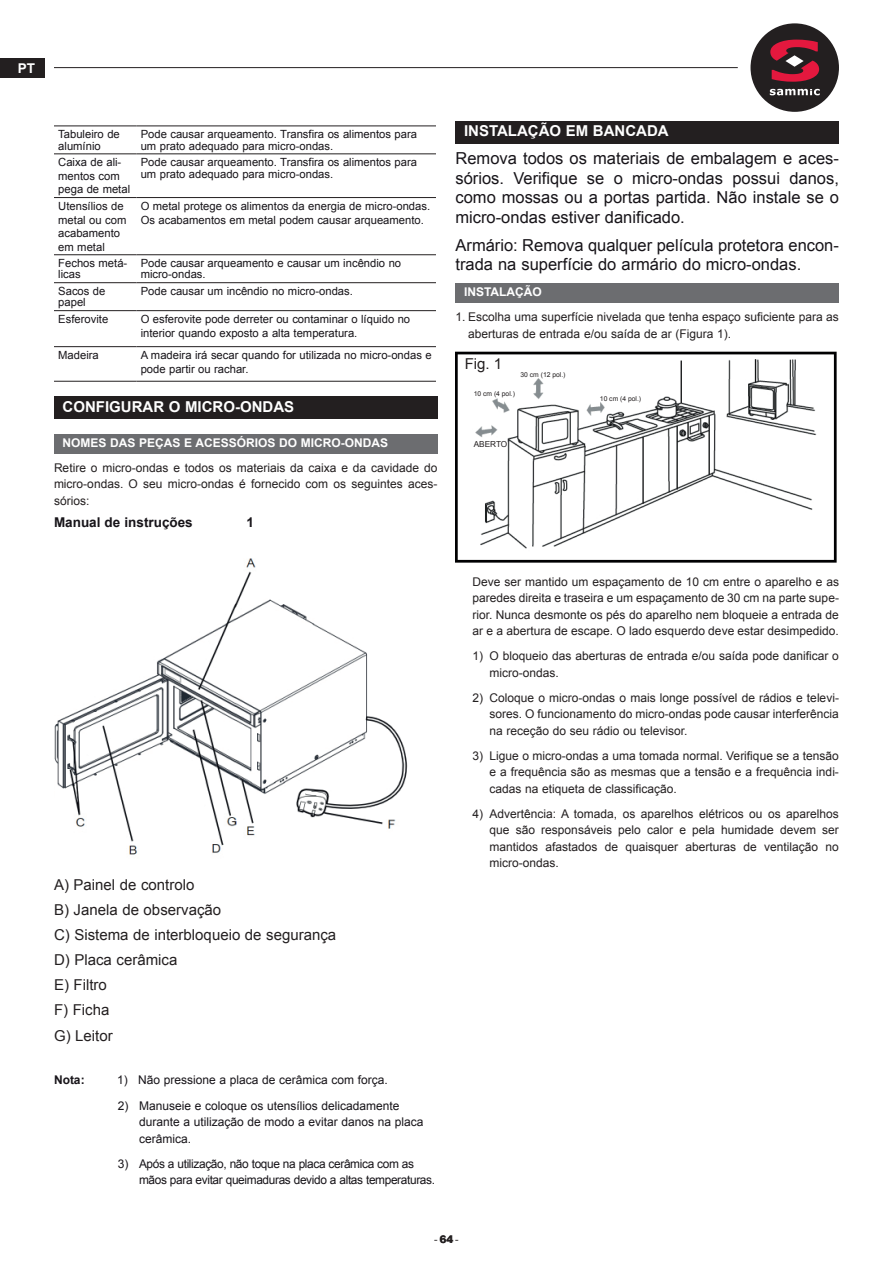
<style>
.page{position:relative;width:893px;height:1263px;background:#fff}
.page>*{position:absolute;margin:0;border:0;box-sizing:border-box;transform-origin:0 0}
.t1{font:16.5px/19.5px "Arial";color:#171419;text-align:justify}
.t2{font:15px/25px "Arial";color:#231f20}
.t3{font:700 15px "Arial";color:#fff}
.t4{font:700 13.5px "Arial";color:#171419}
.t5{font:700 13.5px "Arial";color:#fff}
.t6{font:12px/16.5px "Arial";color:#231f20;text-align:justify}
.t7{font:12px/16.5px "Arial";color:#171419}
.t8{font:12px/16.5px "Arial";letter-spacing:-.03em;color:#171419}
.t9{font:700 12px "Arial";color:#fff}
.t10{font:700 12px "Arial";color:#171419}
.t11{font:11.25px/13.5px "Arial";color:#171419}
.t12{font:10.5px "Arial";color:#231f20}
.t13{font:900 10.5px "Arial";color:#231f20}
.t14{font:8.25px "Arial";color:#231f20}
.t15{font:6.75px "Arial";color:#231f20}
</style>
<div class="page">
<div style="left:750px;top:23px;width:89px;height:89px;background:#231f20;border-radius:50%"></div>
<svg style="left:770px;top:40px;width:49px;height:42px"></svg>
<svg style="left:770px;top:89px;width:50px;height:6px"></svg>
<hr style="left:54px;top:67px;width:684px;height:1px;background:#231f20">
<div style="left:0;top:58px;width:44px;height:19px;background:#231f20"></div>
<div style="left:54px;top:396px;width:383px;height:23px;background:#231f20"></div>
<div style="left:54px;top:434px;width:383px;height:20px;background:#6c6d70"></div>
<svg style="left:54px;top:154px;width:382px;height:227px"></svg>
<hr style="left:54px;top:126px;width:82px;height:1px;background:#231f20">
<hr style="left:136px;top:126px;width:300px;height:1px;background:#231f20">
<hr style="left:54px;top:153px;width:82px;height:1px;background:#231f20">
<hr style="left:136px;top:153px;width:300px;height:1px;background:#231f20">
<hr style="left:54px;top:197px;width:82px;height:1px;background:#231f20">
<hr style="left:136px;top:197px;width:300px;height:1px;background:#231f20">
<hr style="left:54px;top:254px;width:82px;height:1px;background:#231f20">
<hr style="left:136px;top:254px;width:300px;height:1px;background:#231f20">
<hr style="left:54px;top:282px;width:82px;height:1px;background:#231f20">
<hr style="left:136px;top:282px;width:300px;height:1px;background:#231f20">
<hr style="left:54px;top:310px;width:82px;height:1px;background:#231f20">
<hr style="left:136px;top:310px;width:300px;height:1px;background:#231f20">
<hr style="left:54px;top:346px;width:82px;height:1px;background:#231f20">
<hr style="left:136px;top:346px;width:300px;height:1px;background:#231f20">
<hr style="left:54px;top:381px;width:82px;height:1px;background:#231f20">
<hr style="left:136px;top:381px;width:300px;height:1px;background:#231f20">
<img style="left:54px;top:558px;width:354px;height:297px">
<div style="left:455px;top:121px;width:384px;height:23px;background:#231f20"></div>
<div style="left:455px;top:283px;width:384px;height:20px;background:#6c6d70"></div>
<img style="left:455px;top:352px;width:382px;height:211px">
<p class="t5" style="left:17px;top:59px;width:20px">ES</p>
<p class="t5" style="left:18px;top:59px;width:19px">PT</p>
<p class="t11" style="left:58px;top:129px;width:63px;line-height:11.2px">Tabuleiro de alumínio</p>
<p class="t11" style="left:141px;top:129px;width:278px;line-height:11.2px">Pode causar arqueamento. Transfira os alimentos para um prato adequado para micro-ondas.</p>
<p class="t11" style="left:58px;top:156px;width:73px">Caixa de ali&shy;mentos com pega de metal</p>
<p class="t11" style="left:141px;top:157px;width:278px;line-height:11.2px">Pode causar arqueamento. Transfira os alimentos para um prato adequado para micro-ondas.</p>
<p class="t11" style="left:58px;top:199px;width:70px">Utensílios de metal ou com acabamento em metal</p>
<p class="t11" style="left:141px;top:199px;width:291px">O metal protege os alimentos da energia de micro-ondas.<br>Os acabamentos em metal podem causar arqueamento.</p>
<p class="t11" style="left:58px;top:258px;width:71px;line-height:11.2px">Fechos metá&shy;licas</p>
<p class="t11" style="left:141px;top:258px;width:262px;line-height:11.2px">Pode causar arqueamento e causar um incêndio no micro-ondas.</p>
<p class="t11" style="left:58px;top:286px;width:49px;line-height:11.2px">Sacos de papel</p>
<p class="t11" style="left:141px;top:285px;width:214px">Pode causar um incêndio no micro-ondas.</p>
<p class="t11" style="left:58px;top:312px;width:52px">Esferovite</p>
<p class="t11" style="left:141px;top:312px;width:271px">O esferovite pode derreter ou contaminar o líquido no interior quando exposto a alta temperatura.</p>
<p class="t11" style="left:58px;top:348px;width:42px">Madeira</p>
<p class="t11" style="left:141px;top:348px;width:293px">A madeira irá secar quando for utilizada no micro-ondas e pode partir ou rachar.</p>
<p class="t3" style="left:63px;top:396px;width:233px">CONFIGURAR O MICRO-ONDAS</p>
<p class="t9" style="left:63px;top:435px;width:327px">NOMES DAS PEÇAS E ACESSÓRIOS DO MICRO-ONDAS</p>
<p class="t6" style="left:54px;top:459px;width:385px">Retire o micro-ondas e todos os materiais da caixa e da cavidade do micro-ondas. O seu micro-ondas é fornecido com os seguintes aces&shy;sórios:</p>
<p class="t4" style="left:54px;top:513px;width:140px">Manual de instruções</p>
<p class="t4" style="left:246px;top:513px;width:9px">1</p>
<p class="t3" style="left:464px;top:121px;width:206px">INSTALAÇÃO EM BANCADA</p>
<h1 class="t1" style="left:455px;top:149px;width:385px">Remova todos os materiais de embalagem e aces&shy;sórios. Verifique se o micro-ondas possui danos, como mossas ou a portas partida. Não instale se o micro-ondas estiver danificado.</h1>
<h1 class="t1" style="left:455px;top:236px;width:385px">Armário: Remova qualquer película protetora encon&shy;trada na superfície do armário do micro-ondas.</h1>
<p class="t9" style="left:464px;top:284px;width:79px">INSTALAÇÃO</p>
<p class="t6" style="left:468px;top:309px;width:372px;text-indent:-13px">1. Escolha uma superfície nivelada que tenha espaço suficiente para as aberturas de entrada e/ou saída de ar (Figura 1).</p>
<p class="t2" style="left:465px;top:351px;width:39px">Fig. 1</p>
<p class="t15" style="left:520px;top:370px;width:47px">30 cm (12 pol.)</p>
<p class="t15" style="left:474px;top:389px;width:43px">10 cm (4 pol.)</p>
<p class="t14" style="left:474px;top:438px;width:35px">ABERTO</p>
<p class="t15" style="left:600px;top:394px;width:43px">10 cm (4 pol.)</p>
<p class="t2" style="left:54px;top:872px;width:284px">A) Painel de controlo<br>B) Janela de observação<br>C) Sistema de interbloqueio de segurança<br>D) Placa cerâmica<br>E) Filtro<br>F) Ficha</p>
<p class="t2" style="left:54px;top:1024px;width:60px">G) Leitor</p>
<p class="t10" style="left:54px;top:1072px;width:32px">Nota:</p>
<p class="t7" style="left:117px;top:1072px;width:272px">1) Não pressione a placa de cerâmica com força.</p>
<p class="t7" style="left:139px;top:1097px;width:286px;text-indent:-21px">2) Manuseie e coloque os utensílios delicadamente durante a utilização de modo a evitar danos na placa cerâmica.</p>
<p class="t8" style="left:139px;top:1155px;width:298px;text-indent:-21px">3) Após a utilização, não toque na placa cerâmica com as mãos para evitar queimaduras devido a altas temperaturas.</p>
<p class="t6" style="left:472px;top:573px;width:368px">Deve ser mantido um espaçamento de 10 cm entre o aparelho e as paredes direita e traseira e um espaçamento de 30 cm na parte supe&shy;rior. Nunca desmonte os pés do aparelho nem bloqueie a entrada de ar e a abertura de escape. O lado esquerdo deve estar desimpedido.</p>
<p class="t6" style="left:489px;top:648px;width:351px;text-indent:-17px">1) O bloqueio das aberturas de entrada e/ou saída pode danificar o micro-ondas.</p>
<p class="t6" style="left:489px;top:689px;width:351px;text-indent:-17px">2) Coloque o micro-ondas o mais longe possível de rádios e televi&shy;sores. O funcionamento do micro-ondas pode causar interferência na receção do seu rádio ou televisor.</p>
<p class="t6" style="left:489px;top:747px;width:351px;text-indent:-17px">3) Ligue o micro-ondas a uma tomada normal. Verifique se a tensão e a frequência são as mesmas que a tensão e a frequência indi&shy;cadas na etiqueta de classificação.</p>
<p class="t6" style="left:489px;top:805px;width:351px;text-indent:-17px">4) Advertência: A tomada, os aparelhos elétricos ou os aparelhos que são responsáveis pelo calor e pela humidade devem ser mantidos afastados de quaisquer aberturas de ventilação no micro-ondas.</p>
<p class="t13" style="left:439px;top:1231px;width:16px">64</p>
<p class="t12" style="left:434px;top:1232px;width:26px">- -</p>
</div>
